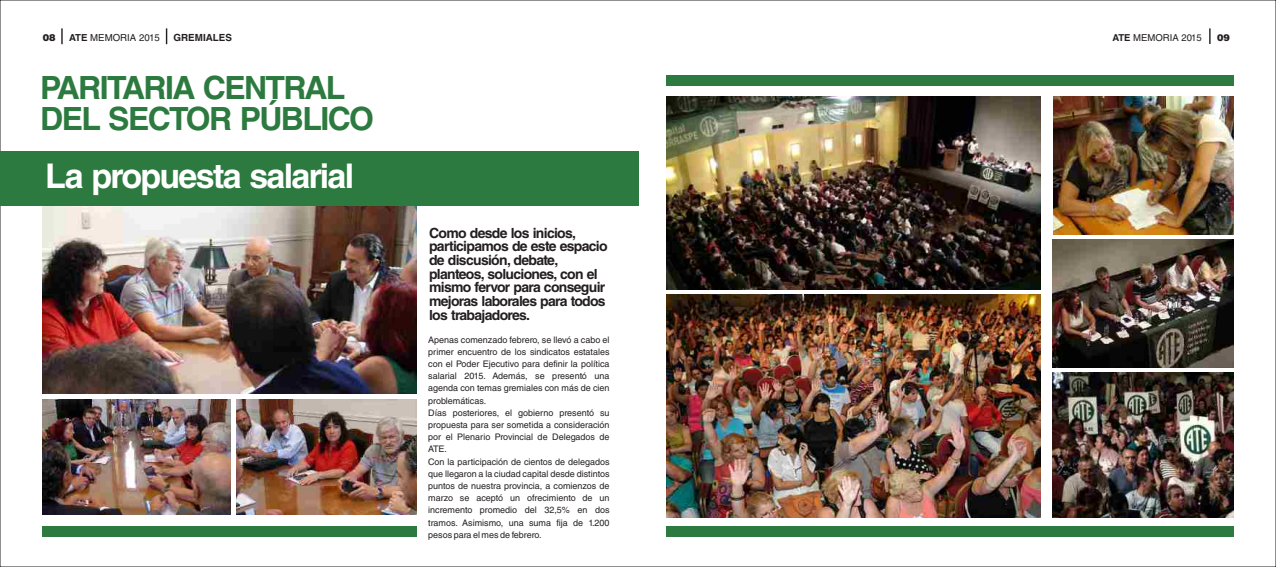
<style>
.page{position:relative;width:1276px;height:567px;background:#fff}
.page>*{position:absolute;margin:0;border:0;box-sizing:border-box;transform-origin:0 0}
.t1{font:700 34px "Helvetica LT Std";letter-spacing:-.05em;color:#fff}
.t2{font:700 32px/31.2px "Helvetica LT Std";letter-spacing:-.05em;color:#2c7a3f}
.t3{font:700 14px/13.7px "Helvetica LT Std";letter-spacing:-.05em;color:#231f20}
.t4{font:700 9.8px "Helvetica LT Std";color:#231f20}
.t5{font:9.6px "Helvetica LT Std";color:#231f20}
.t6{font:900 9.6px "Helvetica LT Std";color:#231f20}
.t7{font:9.5px "Helvetica LT Std";color:#231f20}
.t8{font:900 9.5px "Helvetica LT Std";color:#231f20}
.t9{font:9px/12.2px "Helvetica LT Std";color:#231f20}
.s1{font-weight:700}
</style>
<div class="page">
<img style="left:666px;top:97px;width:374px;height:192px">
<img style="left:43px;top:205px;width:374px;height:189px">
<svg style="left:61px;top:28px;width:2px;height:16px"></svg>
<svg style="left:1209px;top:28px;width:1px;height:16px"></svg>
<svg style="left:166px;top:28px;width:1px;height:16px"></svg>
<div style="left:0;top:151px;width:638px;height:54px;background:#2c7a3f"></div>
<div style="left:43px;top:526px;width:374px;height:11px;background:#2c7a3f"></div>
<div style="left:666px;top:75px;width:567px;height:11px;background:#2c7a3f"></div>
<div style="left:666px;top:526px;width:567px;height:11px;background:#2c7a3f"></div>
<img style="left:236px;top:399px;width:181px;height:115px">
<img style="left:43px;top:399px;width:188px;height:115px">
<img style="left:666px;top:295px;width:374px;height:223px">
<img style="left:1053px;top:97px;width:180px;height:137px">
<img style="left:1052px;top:240px;width:181px;height:127px">
<img style="left:1052px;top:373px;width:181px;height:145px">
<p class="t6" style="left:43px;top:34px;width:14px">08</p>
<p class="t5" style="left:69px;top:34px;width:92px"><span class="s1">ATE</span> MEMORIA 2015</p>
<p class="t4" style="left:173px;top:34px;width:60px">GREMIALES</p>
<p class="t8" style="left:1217px;top:34px;width:14px">09</p>
<h2 class="t2" style="left:40px;top:76px;width:335px">PARITARIA CENTRAL<br>DEL SECTOR PÚBLICO</h2>
<h1 class="t1" style="left:45px;top:164px;width:311px">La propuesta salarial</h1>
<h3 class="t3" style="left:429px;top:228px;width:180px">Como desde los inicios, participamos de este espacio de discusión, debate, planteos, soluciones, con el mismo fervor para conseguir mejoras laborales para todos los trabajadores.</h3>
<p class="t7" style="left:1112px;top:34px;width:91px"><span class="s1">ATE</span> MEMORIA 2015</p>
<p class="t9" style="left:428px;top:335px;width:183px">Apenas comenzado febrero, se llevó a cabo el primer encuentro de los sindicatos estatales con el Poder Ejecutivo para definir la política salarial 2015. Además, se presentó una agenda con temas gremiales con más de cien problemáticas.<br>Días posteriores, el gobierno presentó su propuesta para ser sometida a consideración por el Plenario Provincial de Delegados de ATE.<br>Con la participación de cientos de delegados que llegaron a la ciudad capital desde distintos puntos de nuestra provincia, a comienzos de marzo se aceptó un ofrecimiento de un incremento promedio del 32,5% en dos tramos. Asimismo, una suma fija de 1.200 pesos para el mes de febrero.</p>
</div>
